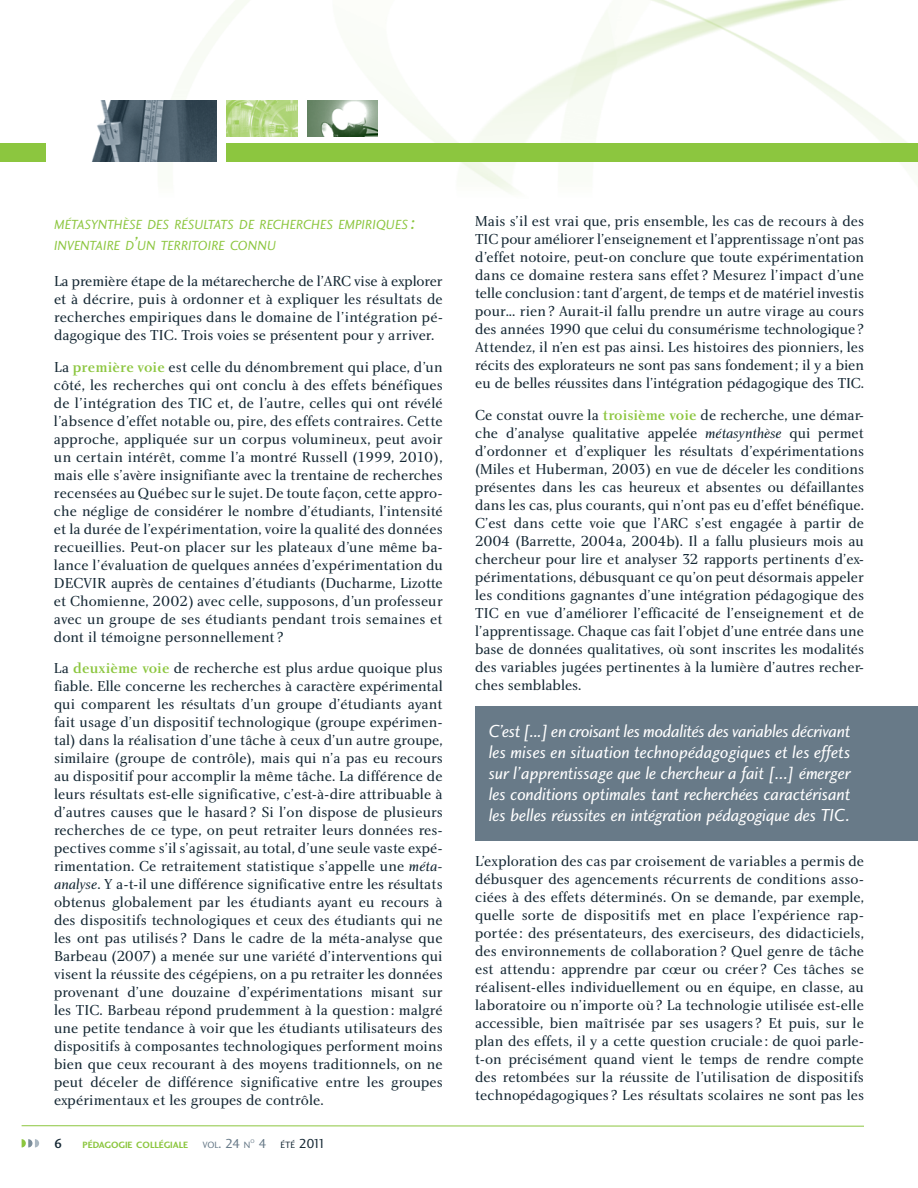
<style>
.page{position:relative;width:918px;height:1188px;background:#fff}
.page>*{position:absolute;margin:0;border:0;box-sizing:border-box;transform-origin:0 0}
.t1{font:18px/21px "Charlotte Sans Book Italic Plain";letter-spacing:-.015em;color:#fff;text-align:justify}
.t2{font:15px/18px "Charlotte Book Plain";color:#142733;text-align:justify}
.t3{font:13.65px/21px "Charlotte Sans Book Italic Plain";letter-spacing:-.01em;color:#8cc63f}
.t4{font:13.5px "Charlotte Sans Book Plain";color:#142733}
.t5{font:13.5px "Charlotte Sans Medium Plain";color:#142733}
.t6{font:9.45px "Charlotte Sans Bold Plain";color:#8cc63f}
.t7{font:9.45px "Charlotte Sans Book Plain";color:#687a88}
.t8{font:5.55px "Charlotte Sans Book Plain";color:#687a88}
.s1{font-size:19.5px}
.s2{font-family:"Charlotte Medium Plain";color:#8cc63f}
.s3{font-family:"Charlotte Book Italic Plain"}
.s4{font-size:13.5px}
.s5{color:#687a88}
.s6{font-size:9.45px}
</style>
<div class="page">
<img style="left:0;top:0;width:918px;height:193px">
<img style="left:55px;top:101px;width:162px;height:61px">
<img style="left:307px;top:101px;width:71px;height:36px">
<img style="left:227px;top:101px;width:70px;height:36px">
<div style="left:475px;top:706px;width:443px;height:134px;background:#687a88"></div>
<hr style="left:22px;top:1125px;width:842px;height:2px;background:#8cc63f">
<div style="left:227px;top:144px;width:691px;height:18px;background:#8cc63f"></div>
<div style="left:0;top:144px;width:46px;height:18px;background:#8cc63f"></div>
<svg style="left:22px;top:1139px;width:17px;height:9px"></svg>
<p class="t3" style="left:54px;top:215px;width:363px">MÉTASYNTHÈSE DES RÉSULTATS DE RECHERCHES EMPIRIQUES <span class="s1">:<br></span>INVENTAIRE D<span class="s1">’</span>UN TERRITOIRE CONNU</p>
<p class="t2" style="left:54px;top:273px;width:391px">La première étape de la métarecherche de l’ARC vise à explorer et à décrire, puis à ordonner et à expliquer les résultats de recherches empiriques dans le domaine de l’intégration pé&shy;dagogique des TIC. Trois voies se présentent pour y arriver.</p>
<p class="t2" style="left:54px;top:359px;width:390px">La <span class="s2">première voie</span> est celle du dénombrement qui place, d’un côté, les recherches qui ont conclu à des effets bénéfiques de l’intégration des TIC et, de l’autre, celles qui ont révélé l’absence d’effet notable ou, pire, des effets contraires. Cette approche, appliquée sur un corpus volumineux, peut avoir un certain intérêt, comme l’a montré Russell (1999, 2010), mais elle s’avère insignifiante avec la trentaine de recherches recensées au Québec sur le sujet. De toute façon, cette appro&shy;che néglige de considérer le nombre d’étudiants, l’intensité et la durée de l’expérimentation, voire la qualité des données recueillies. Peut-on placer sur les plateaux d’une même ba&shy;lance l’évaluation de quelques années d’expérimentation du DECVIR auprès de centaines d’étudiants (Ducharme, Lizotte et Chomienne, 2002) avec celle, supposons, d’un professeur avec un groupe de ses étudiants pendant trois semaines et dont il témoigne personnellement ?</p>
<p class="t2" style="left:54px;top:660px;width:390px">La <span class="s2">deuxième voie</span> de recherche est plus ardue quoique plus fiable. Elle concerne les recherches à caractère expérimental qui comparent les résultats d’un groupe d’étudiants ayant fait usage d’un dispositif technologique (groupe expérimen&shy;tal) dans la réalisation d’une tâche à ceux d’un autre groupe, similaire (groupe de contrôle), mais qui n’a pas eu recours au dispositif pour accomplir la même tâche. La différence de leurs résultats est-elle significative, c’est-à-dire attribuable à d’autres causes que le hasard ? Si l’on dispose de plusieurs recherches de ce type, on peut retraiter leurs données res&shy;pectives comme s’il s’agissait, au total, d’une seule vaste expé&shy;rimentation. Ce retraitement statistique s’appelle une <span class="s3">méta&shy;analyse</span>. Y a-t-il une différence significative entre les résultats obtenus globalement par les étudiants ayant eu recours à des dispositifs technologiques et ceux des étudiants qui ne les ont pas utilisés ? Dans le cadre de la méta-analyse que Barbeau (2007) a menée sur une variété d’interventions qui visent la réussite des cégépiens, on a pu retraiter les données provenant d’une douzaine d’expérimentations misant sur les TIC. Barbeau répond prudemment à la question : malgré une petite tendance à voir que les étudiants utilisateurs des dispositifs à composantes technologiques performent moins bien que ceux recourant à des moyens traditionnels, on ne peut déceler de différence significative entre les groupes expérimentaux et les groupes de contrôle.</p>
<p class="t5" style="left:54px;top:1138px;width:10px">6</p>
<p class="t6" style="left:82px;top:1141px;width:107px">PÉDAGOGIE COLLÉGIALE</p>
<p class="t7" style="left:202px;top:1141px;width:49px">VOL<span class="s4">. 24</span> N</p>
<p class="t8" style="left:250px;top:1139px;width:6px">O</p>
<p class="t4" style="left:258px;top:1138px;width:69px"><span class="s5">4</span> <span class="s6">ÉTÉ</span> 2011</p>
<p class="t2" style="left:475px;top:213px;width:390px">Mais s’il est vrai que, pris ensemble, les cas de recours à des TIC pour améliorer l’enseignement et l’apprentissage n’ont pas d’effet notoire, peut-on conclure que toute expérimentation dans ce domaine restera sans effet ? Mesurez l’impact d’une telle conclusion : tant d’argent, de temps et de matériel investis pour... rien ? Aurait-il fallu prendre un autre virage au cours des années 1990 que celui du consumérisme technologique ?<br>Attendez, il n’en est pas ainsi. Les histoires des pionniers, les récits des explorateurs ne sont pas sans fondement ; il y a bien eu de belles réussites dans l’intégration pédagogique des TIC.</p>
<p class="t2" style="left:475px;top:407px;width:390px">Ce constat ouvre la <span class="s2">troisième voie</span> de recherche, une démar&shy;che d’analyse qualitative appelée <span class="s3">métasynthèse</span> qui permet d’ordonner et d’expliquer les résultats d’expérimentations (Miles et Huberman, 2003) en vue de déceler les conditions présentes dans les cas heureux et absentes ou défaillantes dans les cas, plus courants, qui n’ont pas eu d’effet bénéfique.<br>C’est dans cette voie que l’ARC s’est engagée à partir de 2004 (Barrette, 2004a, 2004b). Il a fallu plusieurs mois au chercheur pour lire et analyser 32 rapports pertinents d’ex&shy;périmentations, débusquant ce qu’on peut désormais appeler les conditions gagnantes d’une intégration pédagogique des TIC en vue d’améliorer l’efficacité de l’enseignement et de l’apprentissage. Chaque cas fait l’objet d’une entrée dans une base de données qualitatives, où sont inscrites les modalités des variables jugées pertinentes à la lumière d’autres recher&shy;ches semblables.</p>
<p class="t1" style="left:489px;top:723px;width:363px">C’est [...] en croisant les modalités des variables décrivant les mises en situation technopédagogiques et les effets sur l’apprentissage que le chercheur a fait [...] émerger les conditions optimales tant recherchées caractérisant les belles réussites en intégration pédagogique des TIC.</p>
<p class="t2" style="left:475px;top:853px;width:390px">L’exploration des cas par croisement de variables a permis de débusquer des agencements récurrents de conditions asso&shy;ciées à des effets déterminés. On se demande, par exemple, quelle sorte de dispositifs met en place l’expérience rap&shy;portée : des présentateurs, des exerciseurs, des didacticiels, des environnements de collaboration ? Quel genre de tâche est attendu : apprendre par cœur ou créer ? Ces tâches se réalisent-elles individuellement ou en équipe, en classe, au laboratoire ou n’importe où ? La technologie utilisée est-elle accessible, bien maîtrisée par ses usagers ? Et puis, sur le plan des effets, il y a cette question cruciale : de quoi parle&shy;t-on précisément quand vient le temps de rendre compte des retombées sur la réussite de l’utilisation de dispositifs technopédagogiques ? Les résultats scolaires ne sont pas les</p>
</div>
